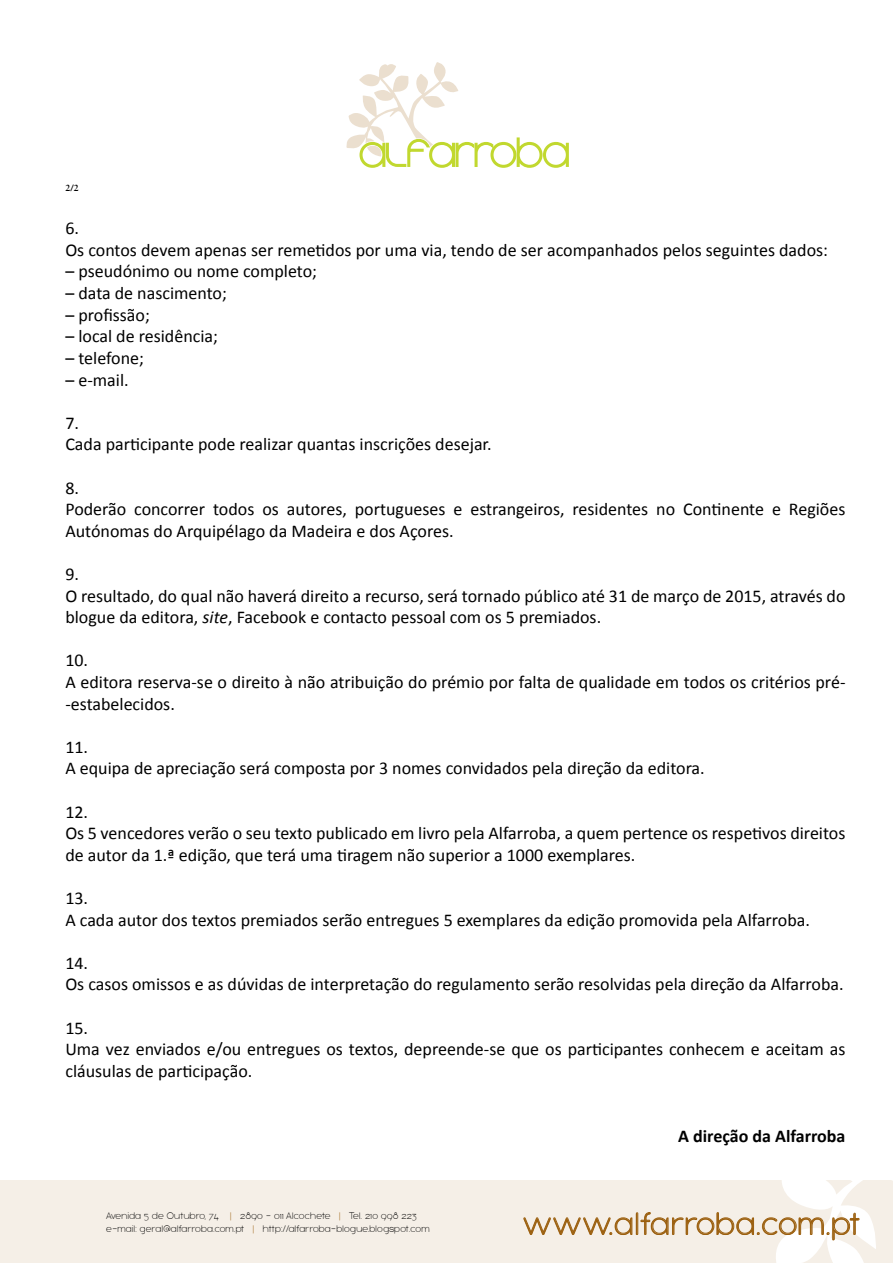
<style>
.page{position:relative;width:893px;height:1263px;background:#fff}
.page>*{position:absolute;margin:0;border:0;box-sizing:border-box;transform-origin:0 0}
.t1{font:300 34.5px "bubbleboddylight";letter-spacing:.05em;color:#9b5f0e}
.t2{font:18px/21.6px "Calibri";color:#000}
.t3{font:700 18px "Calibri";color:#000}
.t4{font:300 10.5px/12.8px "bubbleboddylight";letter-spacing:.04em;color:#000}
.t5{font:700 9px "Sabon";color:#000}
.s1{font-style:italic}
.s2{color:#9b5f0e}
</style>
<div class="page">
<svg style="left:346px;top:62px;width:223px;height:106px"></svg>
<div style="left:0;top:1181px;width:893px;height:82px;background:#f5efe7"></div>
<svg style="left:524px;top:1181px;width:352px;height:82px"></svg>
<p class="t5" style="left:65px;top:182px;width:15px">2/2</p>
<p class="t2" style="left:65px;top:218px;width:764px">6.<br>Os contos devem apenas ser remetidos por uma via, tendo de ser acompanhados pelos seguintes dados:</p>
<p class="t2" style="left:65px;top:261px;width:253px">– pseudónimo ou nome completo;</p>
<p class="t2" style="left:65px;top:282px;width:163px">– data de nascimento;</p>
<p class="t2" style="left:65px;top:304px;width:86px">– profissão;</p>
<p class="t2" style="left:65px;top:326px;width:154px">– local de residência;</p>
<p class="t2" style="left:65px;top:347px;width:80px">– telefone;</p>
<p class="t2" style="left:65px;top:369px;width:65px">– e-mail.</p>
<p class="t2" style="left:65px;top:412px;width:428px">7.<br>Cada participante pode realizar quantas inscrições desejar.</p>
<p class="t2" style="left:65px;top:477px;width:782px">8.<br>Poderão concorrer todos os autores, portugueses e estrangeiros, residentes no Continente e Regiões<br>Autónomas do Arquipélago da Madeira e dos Açores.</p>
<p class="t2" style="left:65px;top:563px;width:782px">9.<br>O resultado, do qual não haverá direito a recurso, será tornado público até 31 de março de 2015, através do blogue da editora, <span class="s1">site</span>, Facebook e contacto pessoal com os 5 premiados.</p>
<p class="t2" style="left:65px;top:650px;width:782px">10.<br>A editora reserva-se o direito à não atribuição do prémio por falta de qualidade em todos os critérios pré--estabelecidos.</p>
<p class="t2" style="left:65px;top:736px;width:641px">11.<br>A equipa de apreciação será composta por 3 nomes convidados pela direção da editora.</p>
<p class="t2" style="left:65px;top:801px;width:782px">12.<br>Os 5 vencedores verão o seu texto publicado em livro pela Alfarroba, a quem pertence os respetivos direitos de autor da 1.ª edição, que terá uma tiragem não superior a 1000 exemplares.</p>
<p class="t2" style="left:65px;top:887px;width:746px">13.<br>A cada autor dos textos premiados serão entregues 5 exemplares da edição promovida pela Alfarroba.</p>
<p class="t2" style="left:65px;top:952px;width:780px">14.<br>Os casos omissos e as dúvidas de interpretação do regulamento serão resolvidas pela direção da Alfarroba.</p>
<p class="t2" style="left:65px;top:1017px;width:782px">15.<br>Uma vez enviados e/ou entregues os textos, depreende-se que os participantes conhecem e aceitam as cláusulas de participação.</p>
<p class="t3" style="left:678px;top:1124px;width:169px">A direção da Alfarroba</p>
<p class="t4" style="left:106px;top:1209px;width:325px">Avenida 5 de Outubro, 74 <span class="s2">|</span> 2890 - 011 Alcochete <span class="s2">|</span> Tel. 210 998 223 e-mail: geral@alfarroba.com.pt <span class="s2">|</span> http://alfarroba-blogue.blogspot.com</p>
<h1 class="t1" style="left:523px;top:1205px;width:337px">www.alfarroba.com.pt</h1>
</div>
